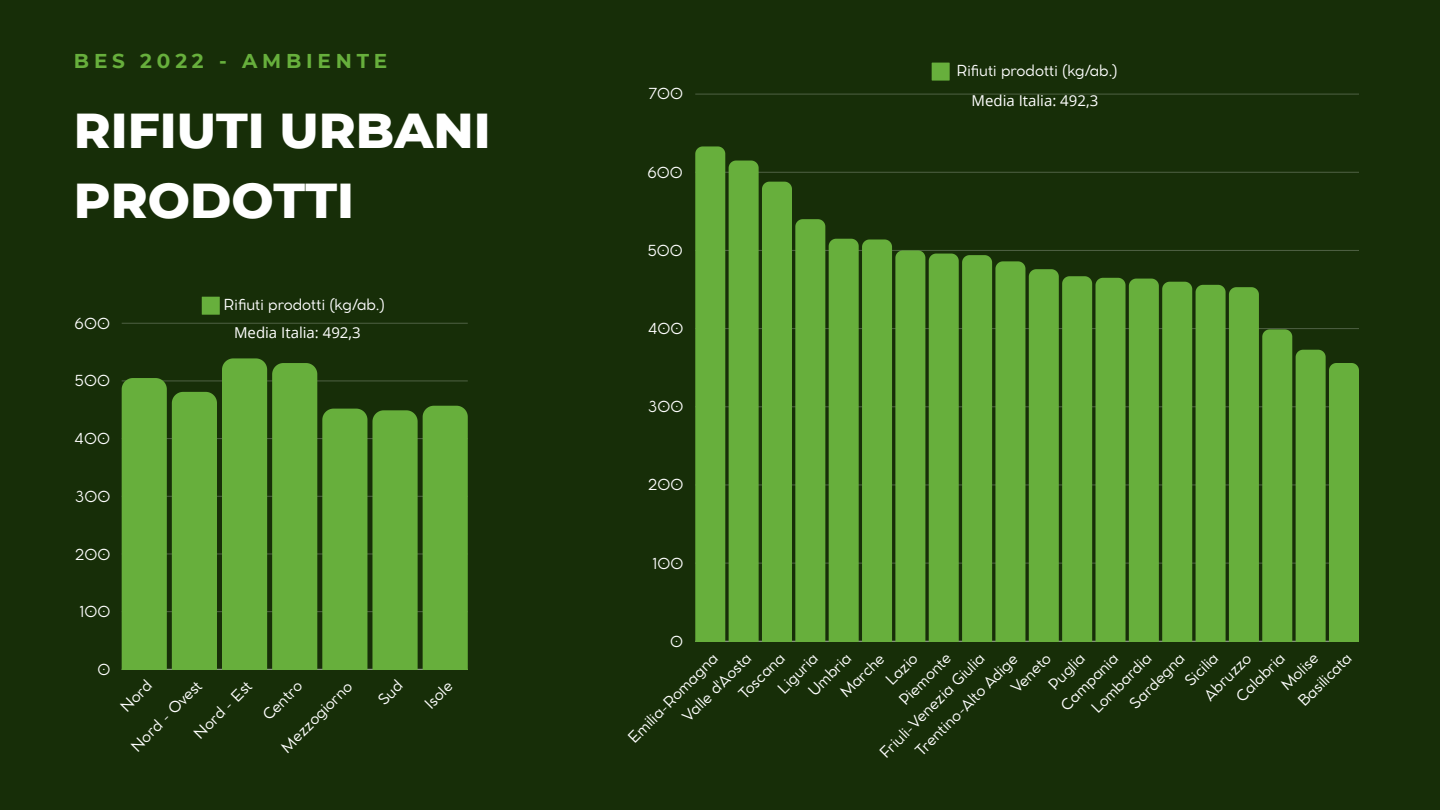
<style>
.page{position:relative;width:1440px;height:810px;background:#172e08}
.page>*{position:absolute;margin:0;border:0;box-sizing:border-box;transform-origin:0 0}
.t1{font:800 50px/69.8px "Montserrat";color:#fff}
.t2{font:700 20px "Montserrat";letter-spacing:.24em;color:#67af3c}
.t3{font:15px "Cocomat Pro";color:#fff}
.t4{font:15px "Open Sans";color:#fff}
</style>
<div class="page">
<svg style="left:932px;top:63px;width:18px;height:18px"></svg>
<hr style="left:695px;top:641px;width:664px;height:1px;background:#fff">
<hr style="left:695px;top:94px;width:664px;height:1px;background:#fff">
<svg style="left:695px;top:146px;width:664px;height:495px"></svg>
<svg style="left:202px;top:297px;width:18px;height:18px"></svg>
<hr style="left:122px;top:669px;width:346px;height:1px;background:#fff">
<hr style="left:122px;top:323px;width:346px;height:1px;background:#fff">
<svg style="left:122px;top:358px;width:346px;height:311px"></svg>
<h1 class="t2" style="left:74px;top:49px;width:315px">BES 2022 - AMBIENTE</h1>
<h2 class="t1" style="left:74px;top:95px;width:418px">RIFIUTI URBANI<br>PRODOTTI</h2>
<p class="t3" style="left:75px;top:318px;width:37px">600</p>
<p class="t3" style="left:75px;top:375px;width:37px">500</p>
<p class="t3" style="left:75px;top:433px;width:37px">400</p>
<p class="t3" style="left:75px;top:491px;width:37px">300</p>
<p class="t3" style="left:224px;top:299px;width:163px">Rifi uti prodotti (kg/ab.)</p>
<p class="t4" style="left:234px;top:322px;width:128px">Media Italia: 492,3</p>
<p class="t3" style="left:75px;top:548px;width:37px">200</p>
<p class="t3" style="left:79px;top:606px;width:32px">100</p>
<p class="t3" style="left:97px;top:664px;width:14px">0</p>
<p class="t3" style="left:119px;top:705px;width:39px;rotate:-45deg">Nord</p>
<p class="t3" style="left:129px;top:745px;width:95px;rotate:-45deg">Nord - Ovest</p>
<p class="t3" style="left:192px;top:732px;width:76px;rotate:-45deg">Nord - Est</p>
<p class="t3" style="left:261px;top:713px;width:50px;rotate:-45deg">Centro</p>
<p class="t3" style="left:280px;top:746px;width:95px;rotate:-45deg">Mezzogiorno</p>
<p class="t3" style="left:423px;top:702px;width:33px;rotate:-45deg">Isole</p>
<p class="t3" style="left:648px;top:88px;width:36px">700</p>
<p class="t3" style="left:647px;top:167px;width:37px">600</p>
<p class="t3" style="left:647px;top:245px;width:37px">500</p>
<p class="t3" style="left:648px;top:323px;width:37px">400</p>
<p class="t3" style="left:648px;top:401px;width:37px">300</p>
<p class="t3" style="left:648px;top:479px;width:37px">200</p>
<p class="t3" style="left:652px;top:557px;width:32px">100</p>
<p class="t3" style="left:670px;top:636px;width:14px">0</p>
<p class="t3" style="left:956px;top:65px;width:163px">Rifi uti prodotti (kg/ab.)</p>
<p class="t4" style="left:972px;top:90px;width:128px">Media Italia: 492,3</p>
<p class="t3" style="left:1280px;top:683px;width:47px;rotate:-45deg">Molise</p>
<p class="t3" style="left:1203px;top:694px;width:61px;rotate:-45deg">Abruzzo</p>
<p class="t3" style="left:737px;top:692px;width:59px;rotate:-45deg">Toscana</p>
<p class="t3" style="left:898px;top:698px;width:68px;rotate:-45deg">Piemonte</p>
<p class="t3" style="left:1235px;top:695px;width:63px;rotate:-45deg">Calabria</p>
<p class="t3" style="left:1128px;top:702px;width:72px;rotate:-45deg">Sardegna</p>
<p class="t3" style="left:1183px;top:680px;width:42px;rotate:-45deg">Sicilia</p>
<p class="t3" style="left:839px;top:691px;width:57px;rotate:-45deg">Marche</p>
<p class="t3" style="left:884px;top:678px;width:39px;rotate:-45deg">Lazio</p>
<p class="t3" style="left:1297px;top:700px;width:70px;rotate:-45deg">Basilicata</p>
<p class="t3" style="left:878px;top:751px;width:143px;rotate:-45deg">Friuli-Venezia Giulia</p>
<p class="t3" style="left:807px;top:689px;width:55px;rotate:-45deg">Umbria</p>
<p class="t3" style="left:681px;top:715px;width:91px;rotate:-45deg">Val e d'Aosta</p>
<p class="t3" style="left:1090px;top:706px;width:79px;rotate:-45deg">Lombardia</p>
<p class="t3" style="left:1009px;top:687px;width:51px;rotate:-45deg">Veneto</p>
<p class="t3" style="left:1047px;top:683px;width:46px;rotate:-45deg">Puglia</p>
<p class="t3" style="left:776px;top:687px;width:51px;rotate:-45deg">Liguria</p>
<p class="t3" style="left:1059px;top:704px;width:75px;rotate:-45deg">Campania</p>
<p class="t3" style="left:914px;top:749px;width:139px;rotate:-45deg">Trentino-Alto Adige</p>
<p class="t3" style="left:627px;top:736px;width:121px;rotate:-45deg">Emilia-Romagna</p>
</div>
